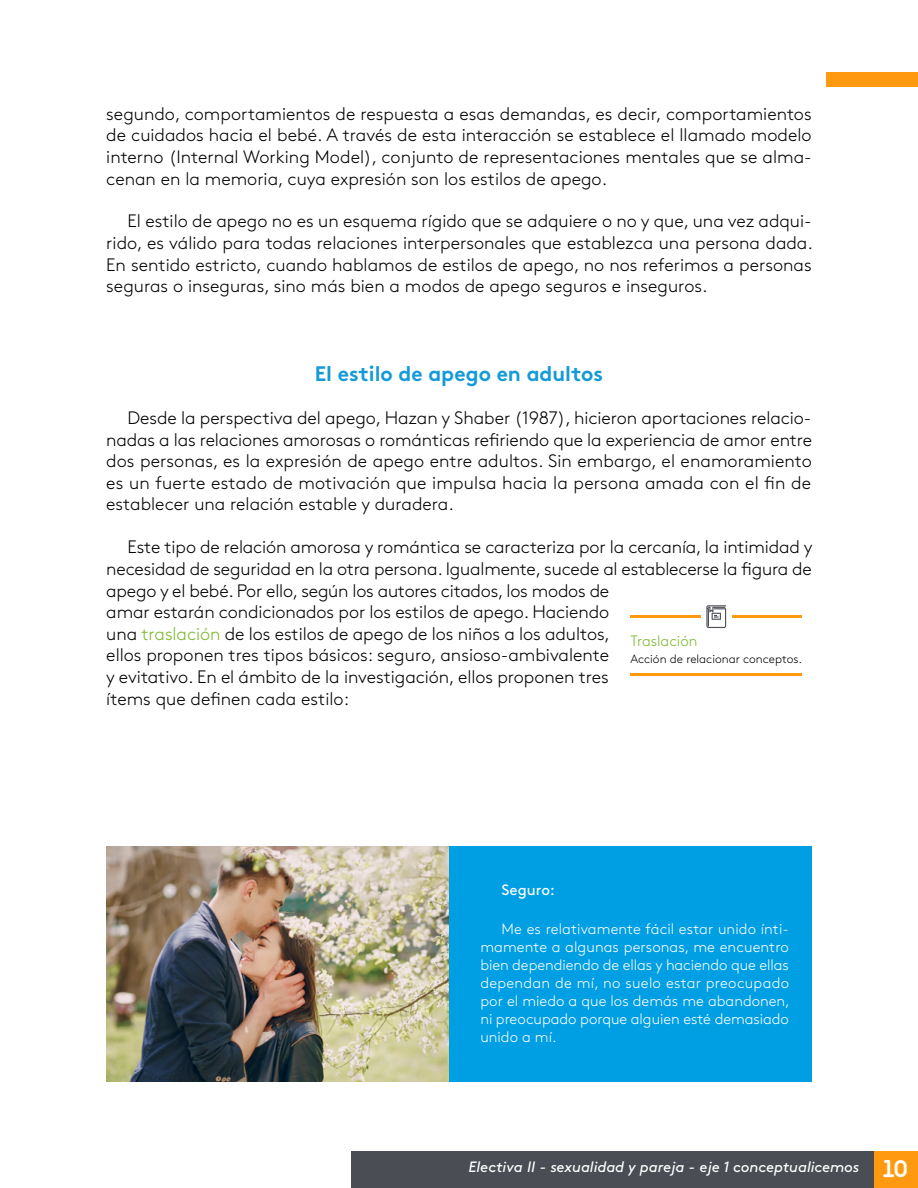
<style>
.page{position:relative;width:918px;height:1188px;background:#fff}
.page>*{position:absolute;margin:0;border:0;box-sizing:border-box;transform-origin:0 0}
.t1{font:21px "Brown Std Bold Alt";color:#149bd7}
.t2{font:300 18px/21.6px "Brown Std";letter-spacing:-.005em;color:#000;text-align:justify}
.t3{font:300 15px/18px "Brown Std";color:#fff;text-align:justify}
.t4{font:italic 15px "Brown Std";letter-spacing:-.005em;color:#fff}
.t5{font:300 15px "Brown Std";color:#7eb62d}
.t6{font:15px "Brown Std";color:#fff}
.t7{font:300 12px "Brown Std";color:#000}
.s1{color:#7eb62d}
.s2{font-family:"Areandina Voz";font-style:normal;font-size:24px}
</style>
<div class="page">
<div style="left:826px;top:72px;width:92px;height:15px;background:#ff990f"></div>
<div style="left:873px;top:1151px;width:45px;height:37px;background:#ff990f"></div>
<div style="left:351px;top:1151px;width:522px;height:37px;background:#4a4d54"></div>
<div style="left:448px;top:847px;width:364px;height:235px;background:#009fe3"></div>
<hr style="left:630px;top:615px;width:172px;height:3px;background:#ff990f">
<div style="left:701px;top:601px;width:30px;height:31px;background:#fff"></div>
<svg style="left:706px;top:605px;width:20px;height:23px"></svg>
<hr style="left:630px;top:673px;width:172px;height:3px;background:#ff990f">
<img style="left:106px;top:847px;width:342px;height:235px">
<p class="t2" style="left:106px;top:103px;width:707px">segundo, comportamientos de respuesta a esas demandas, es decir, comportamientos de cuidados hacia el bebé. A través de esta interacción se establece el llamado modelo interno (Internal Working Model), conjunto de representaciones mentales que se alma&shy;cenan en la memoria, cuya expresión son los estilos de apego.</p>
<p class="t2" style="left:106px;top:211px;width:708px;text-indent:21px">El estilo de apego no es un esquema rígido que se adquiere o no y que, una vez adqui&shy;rido, es válido para todas relaciones interpersonales que establezca una persona dada.<br>En sentido estricto, cuando hablamos de estilos de apego, no nos referimos a personas seguras o inseguras, sino más bien a modos de apego seguros e inseguros.</p>
<p class="t1" style="left:315px;top:361px;width:290px">El estilo de apego en adultos</p>
<p class="t2" style="left:106px;top:407px;width:707px;text-indent:21px">Desde la perspectiva del apego, Hazan y Shaber (1987), hicieron aportaciones relacio&shy;nadas a las relaciones amorosas o románticas refiriendo que la experiencia de amor entre dos personas, es la expresión de apego entre adultos. Sin embargo, el enamoramiento es un fuerte estado de motivación que impulsa hacia la persona amada con el fin de establecer una relación estable y duradera.</p>
<p class="t2" style="left:106px;top:537px;width:708px;text-align:left;text-indent:21px">Este tipo de relación amorosa y romántica se caracteriza por la cercanía, la intimidad y necesidad de seguridad en la otra persona. Igualmente, sucede al establecerse la figura de apego y el bebé. Por ello, según los autores citados, los modos de<br>amar estarán condicionados por los estilos de apego. Haciendo<br>una <span class="s1">traslación</span> de los estilos de apego de los niños a los adultos,<br>ellos proponen tres tipos básicos: seguro, ansioso-ambivalente<br>y evitativo. En el ámbito de la investigación, ellos proponen tres<br>ítems que definen cada estilo:</p>
<p class="t5" style="left:630px;top:632px;width:69px">Traslación</p>
<p class="t7" style="left:630px;top:652px;width:173px">Acción de relacionar conceptos.</p>
<p class="t6" style="left:502px;top:881px;width:55px">Seguro:</p>
<p class="t3" style="left:480px;top:920px;width:311px;text-indent:21px">Me es relativamente fácil estar unido ínti&shy;mamente a algunas personas, me encuentro bien dependiendo de ellas y haciendo que ellas dependan de mí, no suelo estar preocupado por el miedo a que los demás me abandonen, ni preocupado porque alguien esté demasiado unido a mí.</p>
<p class="t4" style="left:469px;top:1158px;width:441px">Electiva II - sexualidad y pareja - eje 1 conceptualicemos <span class="s2">10</span></p>
</div>
